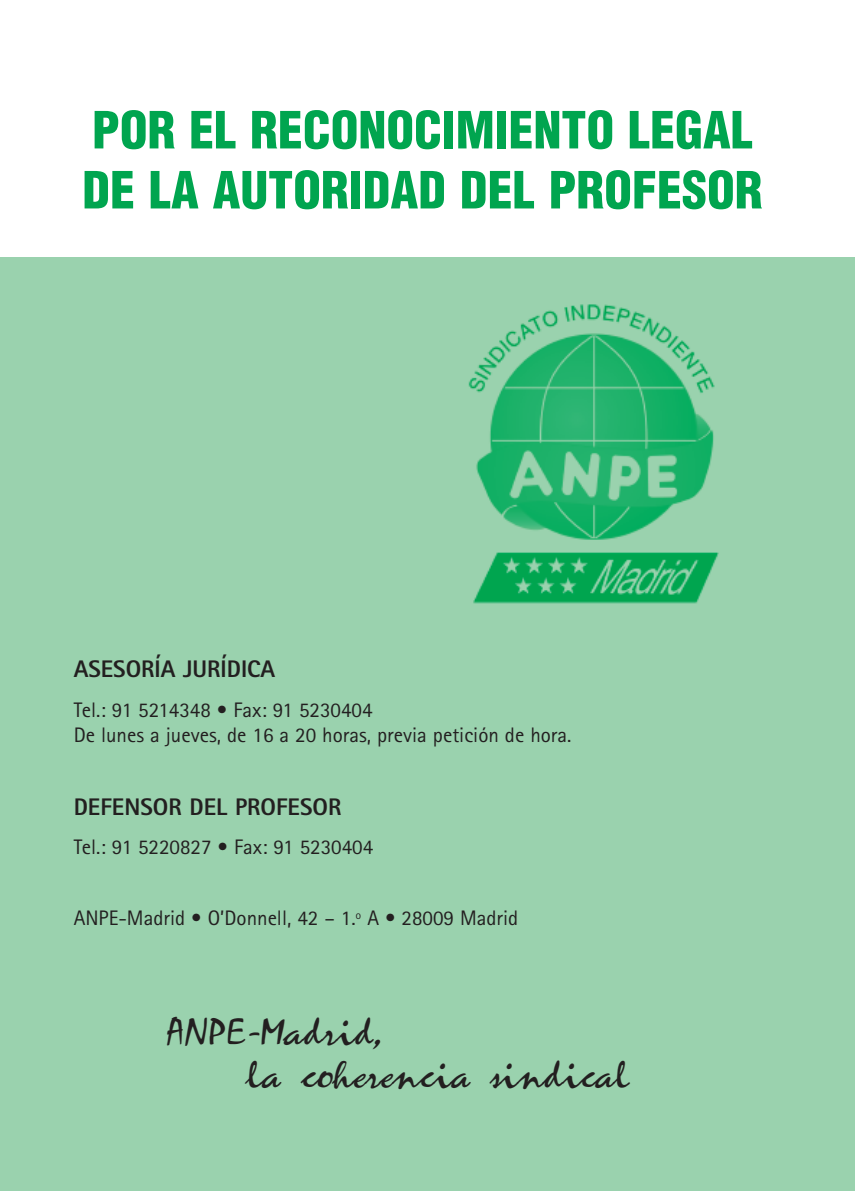
<style>
.page{position:relative;width:855px;height:1191px;background:#fff}
.page>*{position:absolute;margin:0;border:0;box-sizing:border-box;transform-origin:0 0}
.t1{font:900 condensed 50px/60px "Helvetica";color:#00a54f}
.t2{font:37px/42.2px "Mariah";color:#231f20}
.t3{font:800 24px "Rotis Sans Serif";color:#231f20}
.t4{font:21px/25.2px "Rotis Sans Serif";color:#231f20}
</style>
<div class="page">
<div style="left:0;top:258px;width:855px;height:933px;background:#9ad2ae"></div>
<img style="left:468px;top:304px;width:251px;height:300px">
<h1 class="t1" style="left:82px;top:101px;width:682px">POR EL RECONOCIMIENTO LEGAL<br>DE LA AUTORIDAD DEL PROFESOR</h1>
<p class="t3" style="left:74px;top:660px;width:203px">ASESORÍA JURÍDICA</p>
<p class="t4" style="left:74px;top:699px;width:499px">Tel.: 91 5214348 • Fax: 91 5230404<br>De lunes a jueves, de 16 a 20 horas, previa petición de hora.</p>
<p class="t3" style="left:74px;top:798px;width:269px">DEFENSOR DEL PROFESOR</p>
<p class="t4" style="left:74px;top:836px;width:301px">Tel.: 91 5220827 • Fax: 91 5230404</p>
<p class="t4" style="left:74px;top:907px;width:446px">ANPE-Madrid • O’Donnell, 42 – 1.º A • 28009 Madrid</p>
<h2 class="t2" style="left:246px;top:1013px;width:385px;text-indent:-81px">ANPE-Madrid,<br>la coherencia sindical</h2>
</div>
